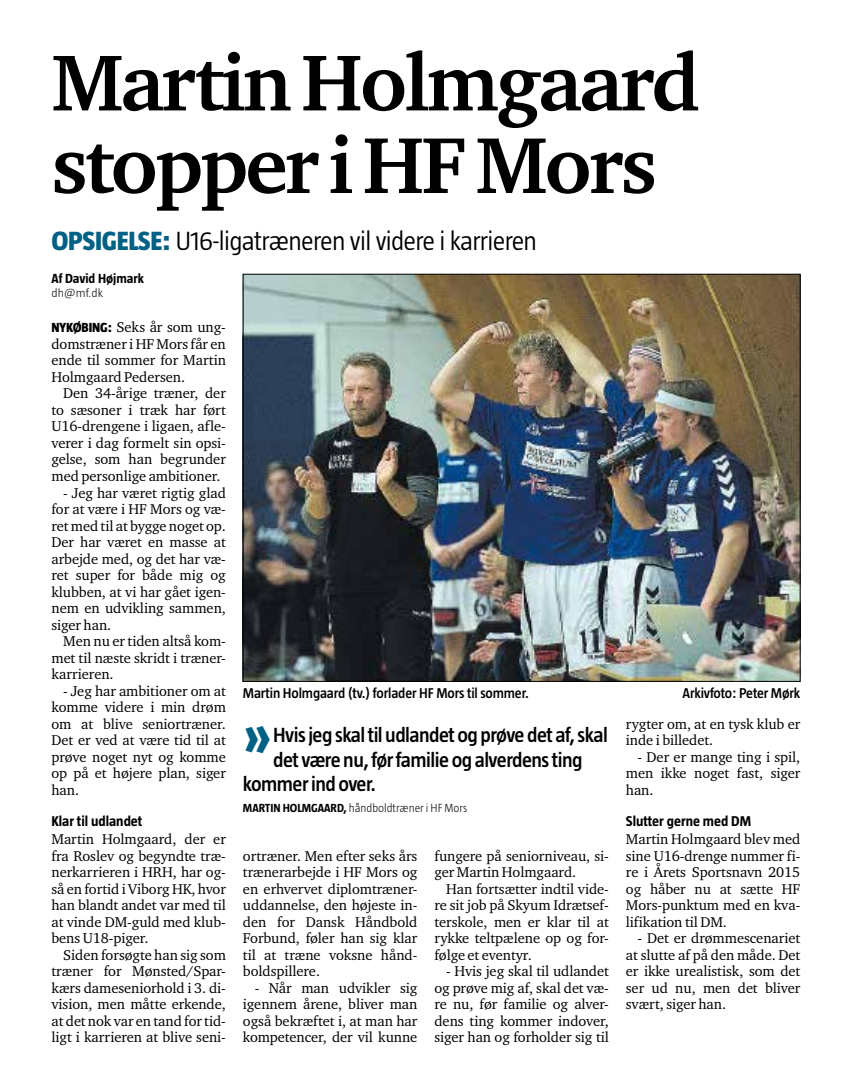
<style>
.page{position:relative;width:851px;height:1085px;background:#fff}
.page>*{position:absolute;margin:0;border:0;box-sizing:border-box;transform-origin:0 0}
.t1{font:700 81px/82.5px "Charter ITC Std";letter-spacing:-.035em;color:#000}
.t2{font:800 54.45px "Taz";color:#006184;scale:.91 1}
.t3{font:300 27px "Taz";letter-spacing:-.025em;color:#000}
.t4{font:600 21px "Taz";letter-spacing:-.025em;color:#000}
.t5{font:14.55px/16.5px "Charter ITC Std";letter-spacing:-.005em;color:#000;text-align:justify}
.t6{font:600 14.55px "Taz";letter-spacing:-.01em;color:#000}
.t7{font:700 14.55px "Taz";color:#000}
.t8{font:700 13.5px "Taz";color:#000}
.t9{font:300 12px "Taz";color:#000}
.t10{font:300 12px "Taz";color:#000;scale:1.06 1}
.s1{font-weight:800;color:#006184}
.s2{font-family:"Taz";font-weight:800;font-size:13.5px}
.s3{font-weight:700}
</style>
<div class="page">
<img style="left:245px;top:276px;width:553px;height:403px">
<h1 class="t1" style="left:51px;top:40px;width:649px">Martin Holmgaard stopper i HF Mors</h1>
<h3 class="t3" style="left:51px;top:225px;width:487px"><span class="s1">OPSIGELSE:</span> U16-ligatræneren vil videre i karrieren</h3>
<p class="t8" style="left:51px;top:271px;width:94px">Af David Højmark</p>
<p class="t10" style="left:51px;top:286px;width:50px">dh@mf.dk</p>
<p class="t5" style="left:51px;top:319px;width:176px"><span class="s2">NYKØBING:</span> Seks år som ung&shy;domstræner i HF Mors får en ende til sommer for Martin Holmgaard Pedersen.</p>
<p class="t5" style="left:51px;top:385px;width:176px;text-indent:12px">Den 34-årige træner, der to sæsoner i træk har ført U16-drengene i ligaen, afle&shy;verer i dag formelt sin opsi&shy;gelse, som han begrunder med personlige ambitioner.</p>
<p class="t5" style="left:51px;top:484px;width:176px;text-indent:12px">- Jeg har været rigtig glad for at være i HF Mors og væ&shy;ret med til at bygge noget op.<br>Der har været en masse at arbejde med, og det har væ&shy;ret super for både mig og klubben, at vi har gået igen&shy;nem en udvikling sammen, siger han.</p>
<p class="t5" style="left:51px;top:632px;width:176px;text-indent:12px">Men nu er tiden altså kom&shy;met til næste skridt i træner&shy;karrieren.</p>
<p class="t5" style="left:51px;top:682px;width:176px;text-indent:12px">- Jeg har ambitioner om at komme videre i min drøm om at blive seniortræner.<br>Det er ved at være tid til at prøve noget nyt og komme op på et højere plan, siger han.</p>
<p class="t7" style="left:51px;top:813px;width:92px">Klar til udlandet</p>
<p class="t5" style="left:51px;top:830px;width:176px">Martin Holmgaard, der er fra Roslev og begyndte træ&shy;nerkarrieren i HRH, har og&shy;så en fortid i Viborg HK, hvor han blandt andet var med til at vinde DM-guld med klub&shy;bens U18-piger.</p>
<p class="t5" style="left:51px;top:946px;width:176px;text-indent:12px">Siden forsøgte han sig som træner for Mønsted/Spar&shy;kærs dameseniorhold i 3. di&shy;vision, men måtte erkende, at det nok var en tand for tid&shy;ligt i karrieren at blive seni-</p>
<p class="t6" style="left:243px;top:684px;width:287px">Martin Holmgaard (tv.) forlader HF Mors til sommer.</p>
<p class="t6" style="left:682px;top:684px;width:119px">Arkivfoto: Peter Mørk</p>
<h2 class="t2" style="left:243px;top:707px;width:33px">»</h2>
<h3 class="t4" style="left:273px;top:722px;width:336px">Hvis jeg skal til udlandet og prøve det af, skal</h3>
<h3 class="t4" style="left:273px;top:747px;width:311px">det være nu, før familie og alverdens ting</h3>
<h3 class="t4" style="left:243px;top:772px;width:135px">kommer ind over.</h3>
<p class="t9" style="left:243px;top:801px;width:226px"><span class="s3">MARTIN HOLMGAARD,</span> håndboldtræner i HF Mors</p>
<p class="t5" style="left:625px;top:715px;width:176px">rygter om, at en tysk klub er inde i billedet.</p>
<p class="t5" style="left:625px;top:748px;width:176px;text-indent:12px">- Der er mange ting i spil, men ikke noget fast, siger han.</p>
<p class="t7" style="left:625px;top:813px;width:127px">Slutter gerne med DM</p>
<p class="t5" style="left:625px;top:830px;width:176px">Martin Holmgaard blev med sine U16-drenge nummer fi&shy;re i Årets Sportsnavn 2015 og håber nu at sætte HF Mors-punktum med en kva&shy;lifikation til DM.</p>
<p class="t5" style="left:625px;top:929px;width:176px;text-indent:12px">- Det er drømmescenariet at slutte af på den måde. Det er ikke urealistisk, som det ser ud nu, men det bliver svært, siger han.</p>
<p class="t5" style="left:434px;top:847px;width:176px">fungere på seniorniveau, si&shy;ger Martin Holmgaard.</p>
<p class="t5" style="left:434px;top:880px;width:176px;text-indent:12px">Han fortsætter indtil vide&shy;re sit job på Skyum Idrætsef&shy;terskole, men er klar til at rykke teltpælene op og for&shy;følge et eventyr.</p>
<p class="t5" style="left:434px;top:962px;width:176px;text-indent:12px">- Hvis jeg skal til udlandet og prøve mig af, skal det væ&shy;re nu, før familie og alver&shy;dens ting kommer indover, siger han og forholder sig til</p>
<p class="t5" style="left:243px;top:847px;width:176px">ortræner. Men efter seks års trænerarbejde i HF Mors og en erhvervet diplomtræner&shy;uddannelse, den højeste in&shy;den for Dansk Håndbold Forbund, føler han sig klar til at træne voksne hånd&shy;boldspillere.</p>
<p class="t5" style="left:243px;top:979px;width:176px;text-indent:12px">- Når man udvikler sig igennem årene, bliver man også bekræftet i, at man har kompetencer, der vil kunne</p>
</div>
